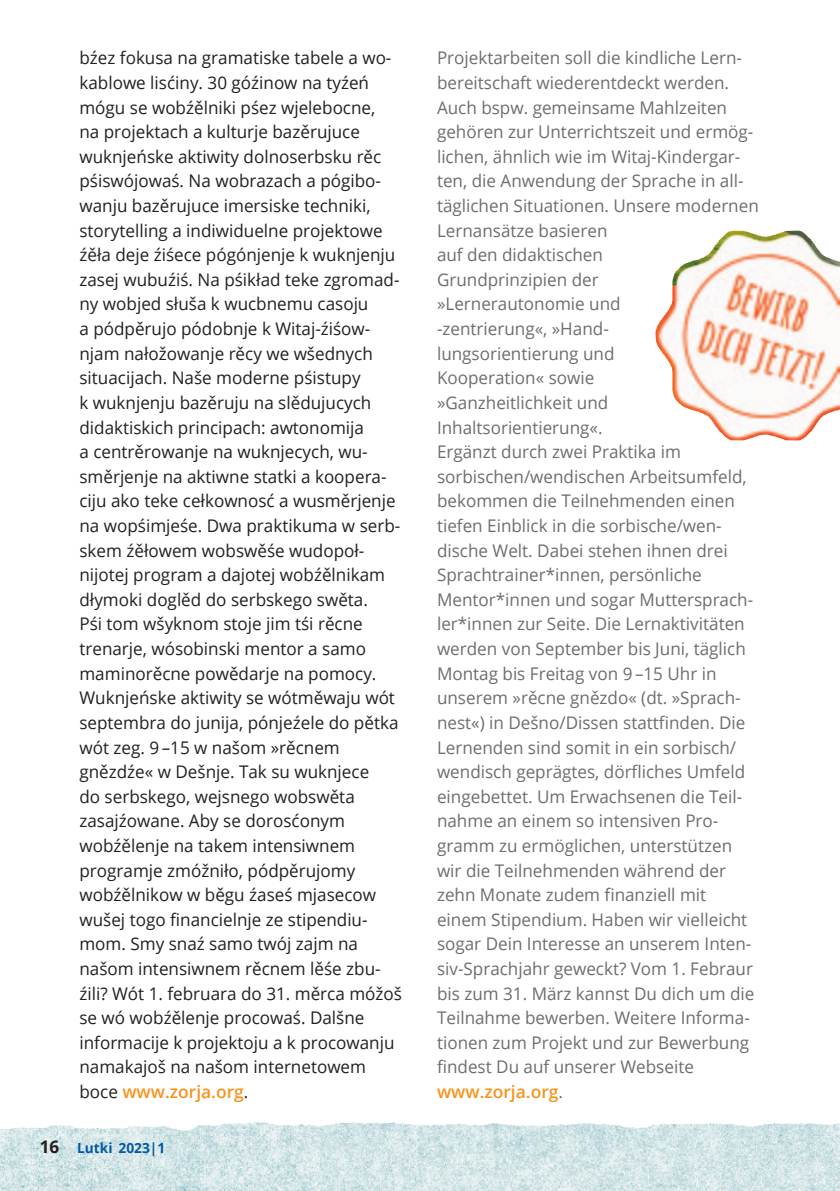
<style>
.page{position:relative;width:840px;height:1191px;background:#fff}
.page>*{position:absolute;margin:0;border:0;box-sizing:border-box;transform-origin:0 0}
.t1{font:17.4px/24.6px "Open Sans";color:#231f20}
.t2{font:17.4px/24.6px "Open Sans";color:#6c6d70}
.t3{font:700 17.4px "Open Sans";color:#231f20}
.t4{font:700 14px "Open Sans";color:#015aa4}
.s1{font-weight:600;color:#f7931d}
</style>
<div class="page">
<img style="left:0;top:1122px;width:839px;height:69px">
<img style="left:655px;top:231px;width:141px;height:131px">
<p class="t1" style="left:79px;top:45px;width:324px">bźez fokusa na gramatiske tabele a wo&shy;kablowe lisćiny. 30 góźinow na tyźeń mógu se wobźělniki pśez wjelebocne,<br>na projektach a kulturje bazěrujuce wuknjeńske aktiwity dolnoserbsku rěc pśiswójowaś. Na wobrazach a pógibo&shy;wanju bazěrujuce imersiske techniki, storytelling a indiwiduelne projektowe źěła deje źiśece pógónjenje k wuknjenju zasej wubuźiś. Na pśikład teke zgromad&shy;ny wobjed słuša k wucbnemu casoju<br>a pódpěrujo pódobnje k Witaj-źiśow&shy;njam nałožowanje rěcy we wšednych situacijach. Naše moderne pśistupy<br>k wuknjenju bazěruju na slědujucych didaktiskich principach: awtonomija<br>a centrěrowanje na wuknjecych, wu&shy;směrjenje na aktiwne statki a koopera&shy;ciju ako teke cełkownosć a wusměrjenje na wopśimjeśe. Dwa praktikuma w serb&shy;skem źěłowem wobswěśe wudopoł&shy;nijotej program a dajotej wobźělnikam dłymoki doglěd do serbskego swěta.<br>Pśi tom wšyknom stoje jim tśi rěcne trenarje, wósobinski mentor a samo maminorěcne powědarje na pomocy.<br>Wuknjeńske aktiwity se wótměwaju wót septembra do junija, pónjeźele do pětka wót zeg. 9 –15 w našom »rěcnem gnězdźe« w Dešnje. Tak su wuknjece<br>do serbskego, wejsnego wobswěta zasajźowane. Aby se dorosćonym wobźělenje na takem intensiwnem programje zmóžniło, pódpěrujomy wobźělnikow w běgu źaseś mjasecow wušej togo financielnje ze stipendiu&shy;mom. Smy snaź samo twój zajm na našom intensiwnem rěcnem lěśe zbu&shy;źili? Wót 1. februara do 31. měrca móžoš se wó wobźělenje procowaś. Dalšne informacije k projektoju a k procowanju namakajoš na našom internetowem boce <span class="s1">www.zorja.org</span>.</p>
<p class="t3" style="left:40px;top:1134px;width:21px">16</p>
<p class="t4" style="left:77px;top:1138px;width:90px">Lutki 2023|1</p>
<p class="t2" style="left:437px;top:45px;width:323px">Projektarbeiten soll die kindliche Lern&shy;bereitschaft wiederentdeckt werden.<br>Auch bspw. gemeinsame Mahlzeiten gehören zur Unterrichtszeit und ermög&shy;lichen, ähnlich wie im Witaj-Kindergar&shy;ten, die Anwendung der Sprache in all&shy;täglichen Situationen. Unsere modernen Lernansätze basieren<br>auf den didaktischen<br>Grundprinzipien der<br>»Lernerautonomie und<br>-zentrierung«, »Hand-<br>lungsorientierung und<br>Kooperation« sowie<br>»Ganzheitlichkeit und Inhaltsorientierung«.<br>Ergänzt durch zwei Praktika im sorbischen/wendischen Arbeitsumfeld, bekommen die Teilnehmenden einen tiefen Einblick in die sorbische/wen&shy;dische Welt. Dabei stehen ihnen drei Sprachtrainer*innen, persönliche Mentor*innen und sogar Muttersprach&shy;ler*innen zur Seite. Die Lernaktivitäten werden von September bis Juni, täglich Montag bis Freitag von 9 –15 Uhr in unserem »rěcne gnězdo« (dt. »Sprach&shy;nest«) in Dešno/Dissen stattfinden. Die Lernenden sind somit in ein sorbisch/ wendisch geprägtes, dörfliches Umfeld eingebettet. Um Erwachsenen die Teil&shy;nahme an einem so intensiven Pro&shy;gramm zu ermöglichen, unterstützen wir die Teilnehmenden während der zehn Monate zudem finanziell mit einem Stipendium. Haben wir vielleicht sogar Dein Interesse an unserem Inten&shy;siv-Sprachjahr geweckt? Vom 1. Febraur bis zum 31. März kannst Du dich um die Teilnahme bewerben. Weitere Informa&shy;tionen zum Projekt und zur Bewerbung findest Du auf unserer Webseite <span class="s1">www.zorja.org</span>.</p>
</div>
